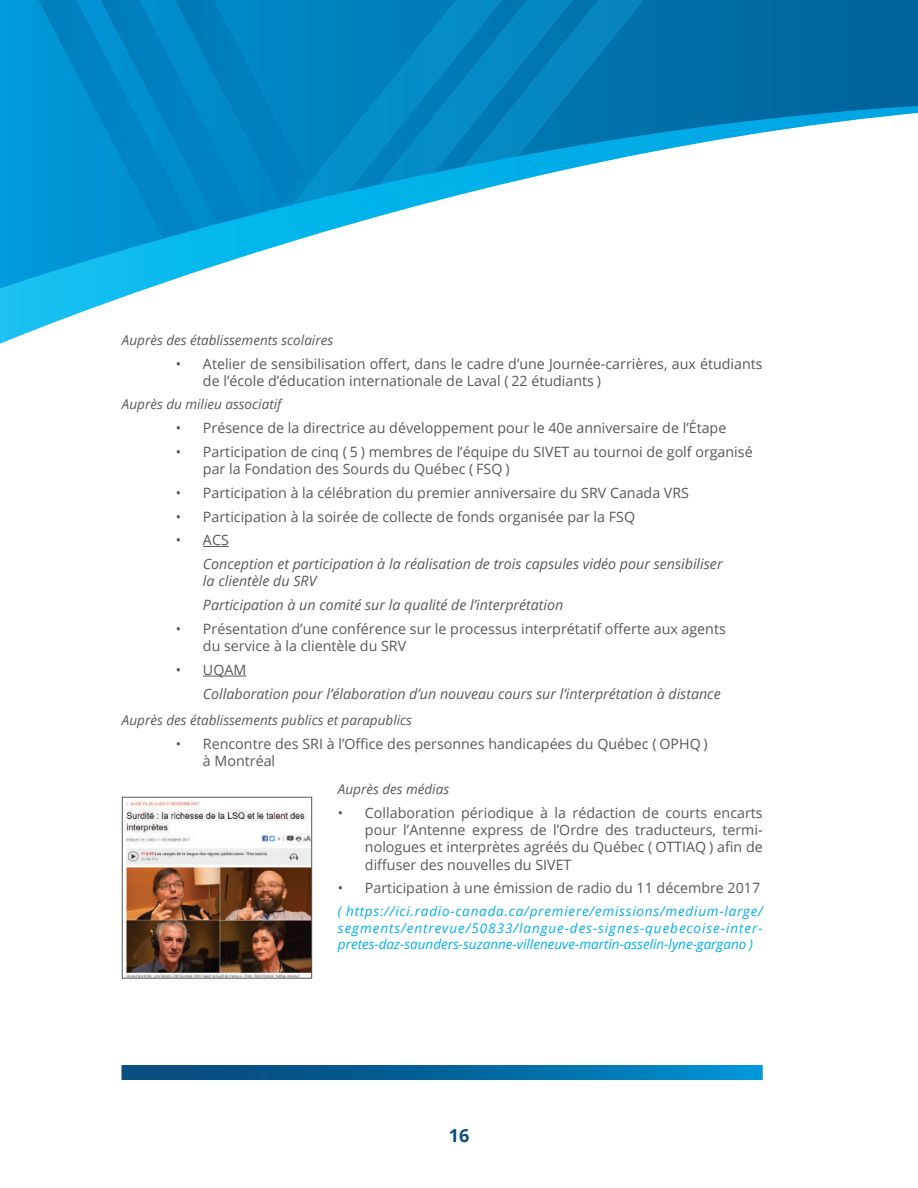
<style>
.page{position:relative;width:918px;height:1188px;background:#fff}
.page>*{position:absolute;margin:0;border:0;box-sizing:border-box;transform-origin:0 0}
.t1{font:700 18px "Open Sans";color:#0a4d80}
.t2{font:14.25px/17.1px "Open Sans";color:#57585a}
.t3{font:italic 14.25px/17.1px "Open Sans";color:#57585a}
.t4{font:italic 13.5px/16.2px "Open Sans";color:#00aeef;text-align:justify}
.t5{font:italic 13.5px "Open Sans";color:#57585a}
</style>
<div class="page">
<svg style="left:122px;top:1065px;width:641px;height:15px;background:#0367a0"></svg>
<svg style="left:0;top:293px;width:134px;height:51px"></svg>
<svg style="left:0;top:0;width:918px;height:293px"></svg>
<svg style="left:513px;top:0;width:141px;height:185px;background:#1b8ec1"></svg>
<svg style="left:306px;top:0;width:207px;height:205px;background:#088cc6"></svg>
<div style="left:252px;top:0;width:54px;height:206px;background:#0084c3"></div>
<img style="left:197px;top:0;width:55px;height:224px">
<img style="left:31px;top:0;width:166px;height:239px">
<svg style="left:23px;top:0;width:121px;height:189px;background:#008dcf"></svg>
<svg style="left:203px;top:546px;width:26px;height:1px"></svg>
<hr style="left:203px;top:676px;width:43px;height:1px;background:#57585a">
<img style="left:124px;top:800px;width:186px;height:176px">
<div style="left:122px;top:797px;width:190px;height:181px;border:1px solid #57585a"></div>
<p class="t5" style="left:122px;top:331px;width:213px">Auprès des établissements scolaires</p>
<p class="t2" style="left:203px;top:355px;width:561px;text-indent:-27px">• Atelier de sensibilisation offert, dans le cadre d’une Journée-carrières, aux étudiants de l’école d’éducation internationale de Laval ( 22 étudiants )</p>
<p class="t5" style="left:122px;top:395px;width:161px">Auprès du milieu associatif</p>
<p class="t2" style="left:176px;top:419px;width:552px">• Présence de la directrice au développement pour le 40e anniversaire de l’Étape</p>
<p class="t2" style="left:203px;top:443px;width:551px;text-indent:-27px">• Participation de cinq ( 5 ) membres de l’équipe du SIVET au tournoi de golf organisé par la Fondation des Sourds du Québec ( FSQ )</p>
<p class="t2" style="left:176px;top:484px;width:515px">• Participation à la célébration du premier anniversaire du SRV Canada VRS</p>
<p class="t2" style="left:176px;top:507px;width:461px">• Participation à la soirée de collecte de fonds organisée par la FSQ</p>
<p class="t2" style="left:176px;top:531px;width:54px">• ACS</p>
<p class="t3" style="left:203px;top:555px;width:521px">Conception et participation à la réalisation de trois capsules vidéo pour sensibiliser la clientèle du SRV</p>
<p class="t3" style="left:203px;top:596px;width:362px">Participation à un comité sur la qualité de l’interprétation</p>
<p class="t2" style="left:203px;top:620px;width:524px;text-indent:-27px">• Présentation d’une conférence sur le processus interprétatif offerte aux agents du service à la clientèle du SRV</p>
<p class="t2" style="left:176px;top:661px;width:72px">• UQAM</p>
<p class="t3" style="left:203px;top:685px;width:519px">Collaboration pour l’élaboration d’un nouveau cours sur l’interprétation à distance</p>
<p class="t5" style="left:122px;top:711px;width:292px">Auprès des établissements publics et parapublics</p>
<p class="t2" style="left:203px;top:735px;width:506px;text-indent:-27px">• Rencontre des SRI à l’Office des personnes handicapées du Québec ( OPHQ ) à Montréal</p>
<p class="t5" style="left:338px;top:780px;width:113px">Auprès des médias</p>
<p class="t2" style="left:365px;top:804px;width:399px;text-align:justify;text-indent:-27px">• Collaboration périodique à la rédaction de courts encarts pour l’Antenne express de l’Ordre des traducteurs, termi&shy;nologues et interprètes agréés du Québec ( OTTIAQ ) afin de diffuser des nouvelles du SIVET</p>
<p class="t2" style="left:338px;top:879px;width:424px">• Participation à une émission de radio du 11 décembre 2017</p>
<p class="t4" style="left:338px;top:903px;width:426px">( https://ici.radio-canada.ca/premiere/emissions/medium-large/ segments/entrevue/50833/langue-des-signes-quebecoise-inter&shy;pretes-daz-saunders-suzanne-villeneuve-martin-asselin-lyne-gargano )</p>
<p class="t1" style="left:449px;top:1123px;width:22px">16</p>
</div>
